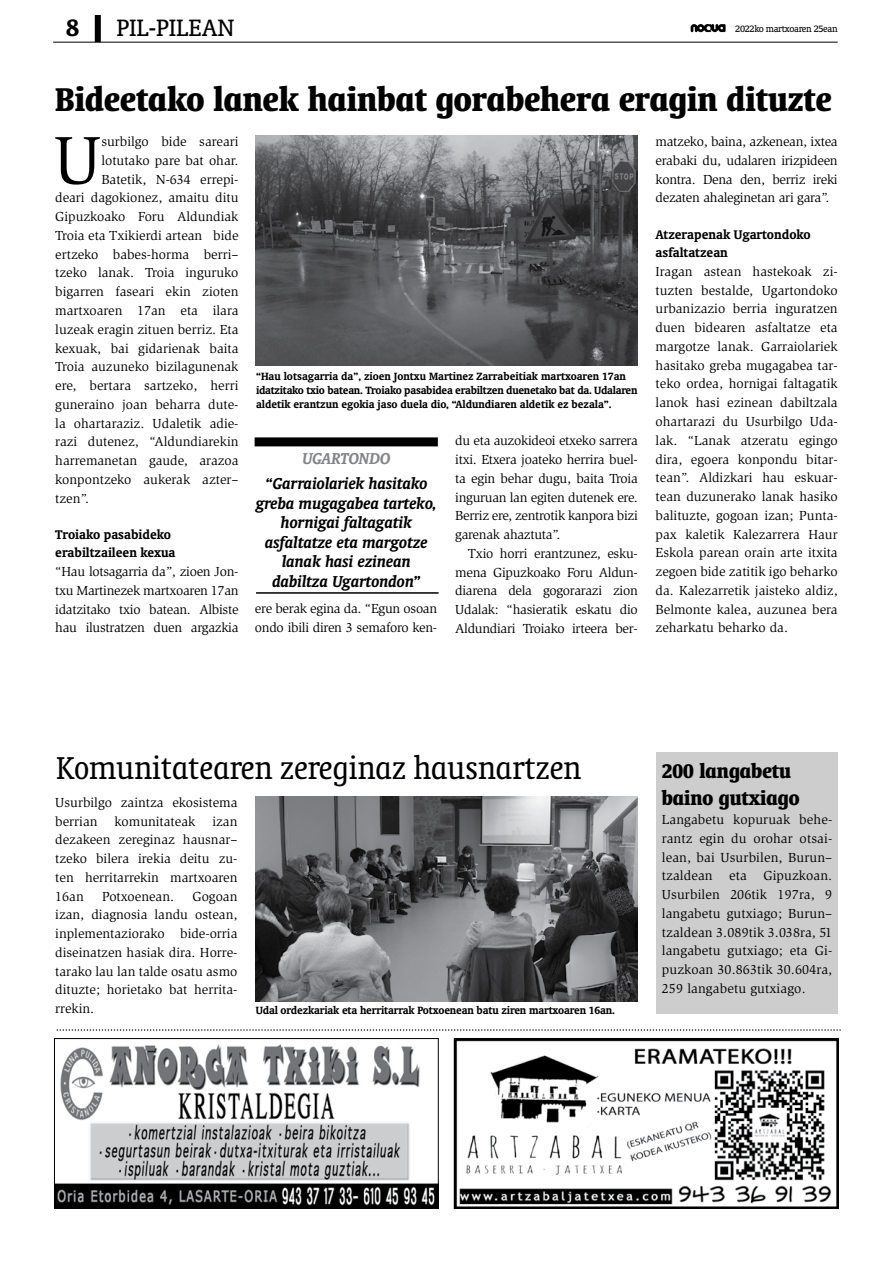
<style>
.page{position:relative;width:893px;height:1263px;background:#fff}
.page>*{position:absolute;margin:0;border:0;box-sizing:border-box;transform-origin:0 0}
.t1{font:69.45px "Slimbach";color:#000}
.t2{font:700 condensed 37.5px "Oranda BT";color:#000}
.t3{font:condensed 36px "Oranda BT";color:#000}
.t4{font:27px "Oranda BT";color:#000}
.t5{font:700 27px "Oranda BT";color:#000}
.t6{font:700 condensed 22.5px/27px "Oranda BT";color:#000}
.t7{font:italic 700 18px/19.5px "Oranda BT";color:#000;text-align:center}
.t8{font:italic 700 18px "Oranda BT";letter-spacing:-.01em;color:#828487}
.t9{font:700 14.25px/18px "Oranda BT";color:#000}
.t10{font:13.5px/18.8px "Slimbach";color:#000;text-align:justify}
.t11{font:13.5px/18.8px "Slimbach";letter-spacing:-.02em;color:#000}
.t12{font:700 12px/14.4px "Oranda BT";letter-spacing:-.01em;color:#000}
.t13{font:10.5px "Oranda BT";letter-spacing:-.03em;color:#000}
</style>
<div class="page">
<svg style="left:691px;top:24px;width:35px;height:8px"></svg>
<hr style="left:53px;top:42px;width:785px;height:1px;background:#000">
<div style="left:95px;top:15px;width:6px;height:27px;background:#000"></div>
<img style="left:255px;top:135px;width:383px;height:231px">
<div style="left:255px;top:437px;width:183px;height:9px;background:#000"></div>
<hr style="left:256px;top:592px;width:183px;height:2px;background:#000">
<svg style="left:57px;top:1029px;width:784px;height:2px"></svg>
<img style="left:56px;top:1044px;width:380px;height:162px">
<div style="left:54px;top:1038px;width:384px;height:170px;border:1px solid #000"></div>
<img style="left:456px;top:1040px;width:380px;height:166px">
<div style="left:454px;top:1038px;width:384px;height:170px;border:1px solid #000"></div>
<img style="left:255px;top:797px;width:383px;height:204px">
<div style="left:656px;top:752px;width:182px;height:261px;background:#cdcdcd"></div>
<h3 class="t5" style="left:66px;top:12px;width:15px">8</h3>
<h3 class="t4" style="left:117px;top:12px;width:119px">PIL-PILEAN</h3>
<p class="t13" style="left:735px;top:23px;width:104px">2022ko martxoaren 25ean</p>
<h2 class="t2" style="left:55px;top:77px;width:778px">Bideetako lanek hainbat gorabehera eragin dituzte</h2>
<h1 class="t1" style="left:54px;top:121px;width:49px">U</h1>
<p class="t10" style="left:101px;top:132px;width:139px">surbilgo bide sareari</p>
<p class="t10" style="left:656px;top:132px;width:184px">matzeko, baina, azkenean, ixtea erabaki du, udalaren irizpideen kontra. Dena den, berriz ireki dezaten ahaleginetan ari gara”.</p>
<p class="t9" style="left:656px;top:225px;width:157px">Atzerapenak Ugartondoko asfaltatzean</p>
<p class="t10" style="left:656px;top:262px;width:184px">Iragan astean hastekoak zi&shy;tuzten bestalde, Ugartondoko urbanizazio berria inguratzen duen bidearen asfaltatze eta margotze lanak. Garraiolariek hasitako greba mugagabea tar&shy;teko ordea, hornigai faltagatik lanok hasi ezinean dabiltzala ohartarazi du Usurbilgo Uda&shy;lak. “Lanak atzeratu egingo dira, egoera konpondu bitar&shy;tean”. Aldizkari hau eskuar&shy;tean duzunerako lanak hasiko balituzte, gogoan izan; Punta&shy;pax kaletik Kalezarrera Haur Eskola parean orain arte itxita zegoen bide zatitik igo beharko da. Kalezarretik jaisteko aldiz, Belmonte kalea, auzunea bera zeharkatu beharko da.</p>
<p class="t10" style="left:101px;top:151px;width:139px">lotutako pare bat ohar.</p>
<p class="t10" style="left:101px;top:170px;width:139px">Batetik, N-634 errepi-</p>
<p class="t10" style="left:55px;top:189px;width:185px">deari dagokionez, amaitu ditu</p>
<p class="t10" style="left:55px;top:207px;width:185px">Gipuzkoako Foru Aldundiak</p>
<p class="t10" style="left:55px;top:226px;width:185px">Troia eta Txikierdi artean bide</p>
<p class="t10" style="left:55px;top:245px;width:185px">ertzeko babes-horma berri–</p>
<p class="t10" style="left:55px;top:264px;width:185px">tzeko lanak. Troia inguruko</p>
<p class="t10" style="left:55px;top:282px;width:185px">bigarren faseari ekin zioten</p>
<p class="t10" style="left:55px;top:301px;width:185px">martxoaren 17an eta ilara</p>
<p class="t10" style="left:55px;top:320px;width:185px">luzeak eragin zituen berriz. Eta</p>
<p class="t10" style="left:55px;top:339px;width:185px">kexuak, bai gidarienak baita</p>
<p class="t10" style="left:55px;top:357px;width:185px">Troia auzuneko bizilagunenak</p>
<p class="t10" style="left:55px;top:376px;width:185px">ere, bertara sartzeko, herri</p>
<p class="t10" style="left:55px;top:395px;width:185px">guneraino joan beharra dute-</p>
<p class="t10" style="left:55px;top:414px;width:185px">la ohartaraziz. Udaletik adie-</p>
<p class="t10" style="left:55px;top:432px;width:185px">razi dutenez, “Aldundiarekin</p>
<p class="t10" style="left:55px;top:451px;width:185px">harremanetan gaude, arazoa</p>
<p class="t10" style="left:55px;top:470px;width:185px">konpontzeko aukerak azter–</p>
<p class="t10" style="left:55px;top:489px;width:35px">tzen”.</p>
<p class="t9" style="left:55px;top:525px;width:122px">Troiako pasabideko erabiltzaileen kexua</p>
<p class="t10" style="left:55px;top:562px;width:185px">“Hau lotsagarria da”, zioen Jon&shy;txu Martinezek martxoaren 17an idatzitako txio batean. Albiste hau ilustratzen duen argazkia</p>
<p class="t12" style="left:256px;top:368px;width:383px">“Hau lotsagarria da”, zioen Jontxu Martinez Zarrabeitiak martxoaren 17an idatzitako txio batean. Troiako pasabidea erabiltzen duenetako bat da. Udalaren aldetik erantzun egokia jaso duela dio, “Aldundiaren aldetik ez bezala”.</p>
<p class="t10" style="left:455px;top:432px;width:184px">du eta auzokideoi etxeko sarrera itxi. Etxera joateko herrira buel&shy;ta egin behar dugu, baita Troia inguruan lan egiten dutenek ere.<br>Berriz ere, zentrotik kanpora bizi garenak ahaztuta”.</p>
<p class="t10" style="left:455px;top:544px;width:184px;text-indent:13px">Txio horri erantzunez, esku&shy;mena Gipuzkoako Foru Aldun&shy;diarena dela gogorarazi zion Udalak: “hasieratik eskatu dio Aldundiari Troiako irteera ber-</p>
<h3 class="t8" style="left:302px;top:447px;width:90px">UGARTONDO</h3>
<h3 class="t7" style="left:256px;top:473px;width:182px">“Garraiolariek hasitako greba mugagabea tarteko, hornigai faltagatik asfaltatze eta margotze lanak hasi ezinean dabiltza Ugartondon”</h3>
<p class="t11" style="left:255px;top:599px;width:184px">ere berak egina da. “Egun osoan ondo ibili diren 3 semaforo ken-</p>
<h3 class="t3" style="left:57px;top:748px;width:526px">Komunitatearen zereginaz hausnartzen</h3>
<p class="t10" style="left:55px;top:793px;width:184px">Usurbilgo zaintza ekosistema berrian</p>
<p class="t10" style="left:115px;top:812px;width:82px">komunitateak</p>
<p class="t10" style="left:55px;top:812px;width:184px;text-indent:157px">izan dezakeen zereginaz hausnar– tzeko bilera irekia deitu zu&shy;ten herritarrekin martxoaren 16an</p>
<p class="t10" style="left:55px;top:887px;width:184px;text-indent:137px">Gogoan izan, diagnosia landu ostean, inplementaziorako bide-orria diseinatzen hasiak dira. Horre&shy;tarako lau lan talde osatu asmo dituzte; horietako bat herrita&shy;rrekin.</p>
<p class="t10" style="left:102px;top:887px;width:73px">Potxoenean.</p>
<p class="t12" style="left:256px;top:1003px;width:361px">Udal ordezkariak eta herritarrak Potxoenean batu ziren martxoaren 16an.</p>
<h3 class="t6" style="left:662px;top:757px;width:139px">200 langabetu baino gutxiago</h3>
<p class="t10" style="left:662px;top:810px;width:172px">Langabetu kopuruak behe&shy;rantz egin du orohar otsai&shy;lean, bai Usurbilen, Burun– tzaldean eta Gipuzkoan.<br>Usurbilen 206tik 197ra, 9 langabetu gutxiago; Burun– tzaldean 3.089tik 3.038ra, 51 langabetu gutxiago; eta Gi&shy;puzkoan 30.863tik 30.604ra, 259 langabetu gutxiago.</p>
</div>
